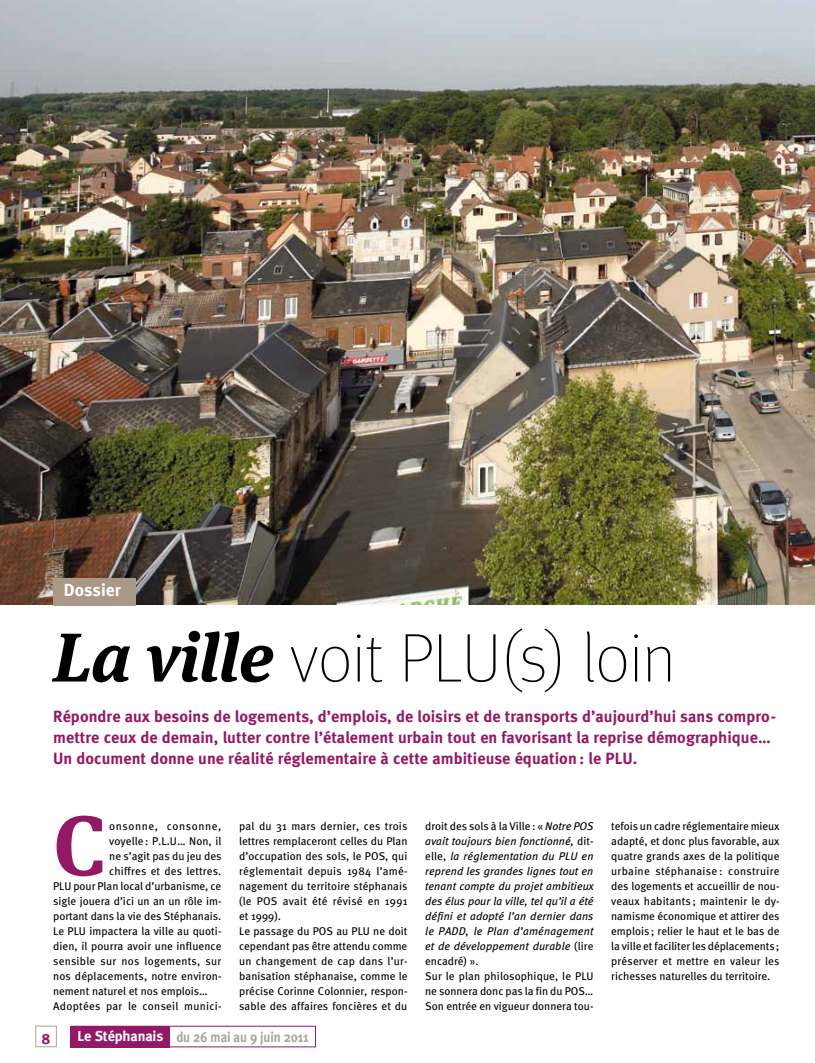
<style>
.page{position:relative;width:815px;height:1063px;background:#fff}
.page>*{position:absolute;margin:0;border:0;box-sizing:border-box;transform-origin:0 0}
.t1{font:700 84.5px "Meta Serif OT";color:#931965}
.t2{font:100 68.75px "Meta";letter-spacing:-.01em;color:#000}
.t3{font:700 17.5px "Meta";color:#fff}
.t4{font:700 16.25px/21.2px "Meta";letter-spacing:.005em;color:#931965}
.t5{font:15px "Meta Bold LF Caps";color:#931965}
.t6{font:700 14.38px "Meta";letter-spacing:-.01em;color:#b0a495;scale:.9 1}
.t7{font:11.25px/15px "Meta";letter-spacing:.005em;color:#000}
.t8{font:italic 11.25px/15px "Meta";letter-spacing:.005em;color:#000}
.t9{font:11.25px "Meta";letter-spacing:.025em;color:#000}
.t10{font:11.25px "Meta";letter-spacing:.055em;color:#000}
.s1{font-family:"Meta Serif OT";font-weight:700;font-style:italic}
.s2{font-style:normal}
.s3{color:#fff}
</style>
<div class="page">
<img style="left:0;top:0;width:815px;height:605px">
<div style="left:35px;top:1026px;width:22px;height:21px;border:1px solid #b0a495"></div>
<div style="left:71px;top:1026px;width:245px;height:21px;border:1px solid #931965"></div>
<div style="left:71px;top:1026px;width:99px;height:21px;background:#931965"></div>
<div style="left:53px;top:578px;width:83px;height:27px;background:#aa9887"></div>
<h3 class="t3" style="left:64px;top:579px;width:59px">Dossier</h3>
<h2 class="t2" style="left:53px;top:619px;width:624px"><span class="s1">La ville</span> voit PLU(s) loin</h2>
<p class="t4" style="left:53px;top:705px;width:724px">Répondre aux besoins de logements, d’emplois, de loisirs et de transports d’aujourd’hui sans compro&shy;mettre ceux de demain, lutter contre l’étalement urbain tout en favorisant la reprise démographique…<br>Un document donne une réalité réglementaire à cette ambitieuse équation : le PLU.</p>
<h1 class="t1" style="left:53px;top:794px;width:47px">C</h1>
<p class="t10" style="left:109px;top:820px;width:114px">onsonne, consonne,</p>
<p class="t7" style="left:109px;top:834px;width:114px">voyelle : P.L.U… Non, il</p>
<p class="t7" style="left:109px;top:849px;width:114px">ne s’agit pas du jeu des</p>
<p class="t7" style="left:109px;top:864px;width:114px">chiffres et des lettres.</p>
<p class="t7" style="left:53px;top:879px;width:170px">PLU pour Plan local d’urbanisme, ce</p>
<p class="t7" style="left:53px;top:894px;width:170px">sigle jouera d’ici un an un rôle im-</p>
<p class="t7" style="left:53px;top:909px;width:170px">portant dans la vie des Stéphanais.</p>
<p class="t7" style="left:53px;top:924px;width:170px">Le PLU impactera la ville au quoti-</p>
<p class="t7" style="left:53px;top:939px;width:170px">dien, il pourra avoir une influence</p>
<p class="t7" style="left:53px;top:954px;width:170px">sensible sur nos logements, sur</p>
<p class="t7" style="left:53px;top:969px;width:170px">nos déplacements, notre environ-</p>
<p class="t7" style="left:53px;top:984px;width:156px">nement naturel et nos emplois…</p>
<p class="t9" style="left:53px;top:1000px;width:170px">Adoptées par le conseil munici-</p>
<p class="t7" style="left:239px;top:819px;width:170px">pal du 31 mars dernier, ces trois lettres remplaceront celles du Plan d’occupation des sols, le POS, qui réglementait depuis 1984 l’amé&shy;nagement du territoire stéphanais (le POS avait été révisé en 1991 et 1999).<br>Le passage du POS au PLU ne doit cependant pas être attendu comme un changement de cap dans l’ur&shy;banisation stéphanaise, comme le précise Corinne Colonnier, respon&shy;sable des affaires foncières et du</p>
<p class="t8" style="left:425px;top:819px;width:170px"><span class="s2">droit des sols à la Ville : «</span> Notre POS avait toujours bien fonctionné, <span class="s2">dit&shy;elle,</span> la réglementation du PLU en reprend les grandes lignes tout en tenant compte du projet ambitieux des élus pour la ville, tel qu’il a été défini et adopté l’an dernier dans le PADD, le Plan d’aménagement et de développement durable <span class="s2">(lire encadré) ».<br>Sur le plan philosophique, le PLU ne sonnera donc pas la fin du POS…<br>Son entrée en vigueur donnera tou-</span></p>
<p class="t7" style="left:611px;top:819px;width:170px;text-align:justify">tefois un cadre réglementaire mieux adapté, et donc plus favorable, aux quatre grands axes de la politique urbaine stéphanaise : construire des logements et accueillir de nou&shy;veaux habitants ; maintenir le dy&shy;namisme économique et attirer des emplois ; relier le haut et le bas de la ville et faciliter les déplacements; préserver et mettre en valeur les richesses naturelles du territoire.</p>
<h3 class="t5" style="left:42px;top:1029px;width:10px">8</h3>
<p class="t6" style="left:78px;top:1028px;width:258px"><span class="s3">Le Stéphanais</span> du 26 mai au 9 juin 2011</p>
</div>
